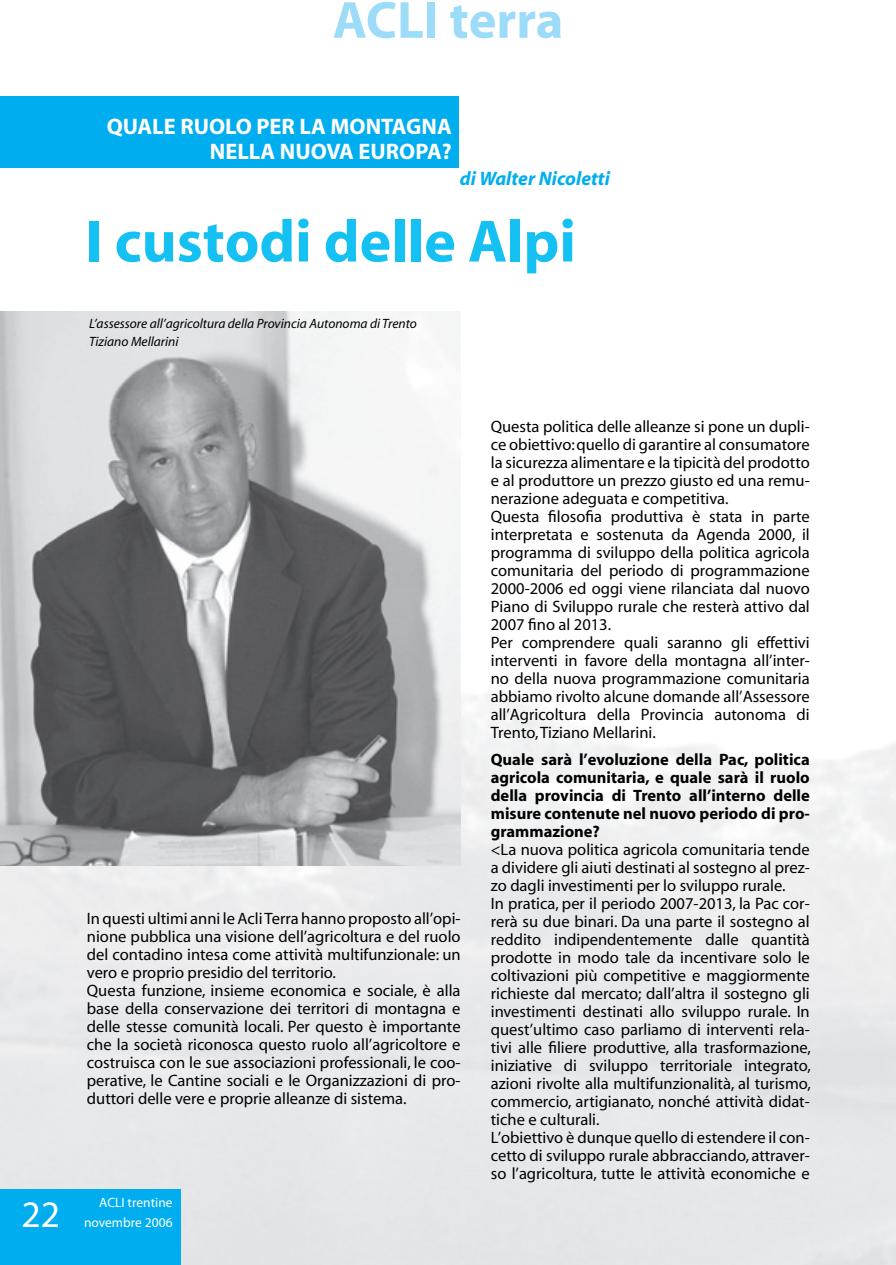
<style>
.page{position:relative;width:896px;height:1265px;background:#fff}
.page>*{position:absolute;margin:0;border:0;box-sizing:border-box;transform-origin:0 0}
.t1{font:700 60px "Myriad";color:#15c0f2}
.t2{font:700 52.5px "Myriad";color:#9cdcf8}
.t3{font:37.5px "Myriad";color:#fff}
.t4{font:700 22.5px/25.5px "Myriad";color:#fff;text-align:right}
.t5{font:italic 700 19.5px "Myriad";color:#00aeef}
.t6{font:16.5px/18px "Myriad";color:#000}
.t7{font:700 16.5px/18px "Myriad";color:#000;text-align:justify}
.t8{font:italic 13.5px/18px "Myriad";color:#000}
.t9{font:13.5px/19.5px "Myriad";color:#fff;text-align:right}
</style>
<div class="page">
<img style="left:0;top:579px;width:895px;height:686px">
<div style="left:0;top:1189px;width:180px;height:76px;background:#00aeef"></div>
<div style="left:0;top:96px;width:459px;height:72px;background:#00aeef"></div>
<img style="left:0;top:312px;width:460px;height:553px">
<h2 class="t2" style="left:332px;top:1px;width:232px">ACLI terra</h2>
<h3 class="t4" style="left:107px;top:115px;width:346px">QUALE RUOLO PER LA MONTAGNA<br>NELLA NUOVA EUROPA?</h3>
<p class="t5" style="left:459px;top:171px;width:151px">di Walter Nicoletti</p>
<h1 class="t1" style="left:85px;top:219px;width:492px">I custodi delle Alpi</h1>
<p class="t8" style="left:89px;top:315px;width:329px">L’assessore all’agricoltura della Provincia Autonoma di Trento<br>Tiziano Mellarini</p>
<p class="t6" style="left:87px;top:911px;width:375px">In questi ultimi anni le Acli Terra hanno proposto all’opi&shy;nione pubblica una visione dell’agricoltura e del ruolo del contadino intesa come attività multifunzionale: un vero e proprio presidio del territorio.<br>Questa funzione, insieme economica e sociale, è alla base della conservazione dei territori di montagna e delle stesse comunità locali. Per questo è importante che la società riconosca questo ruolo all’agricoltore e costruisca con le sue associazioni professionali, le coo&shy;perative, le Cantine sociali e le Organizzazioni di pro&shy;duttori delle vere e proprie alleanze di sistema.</p>
<h3 class="t3" style="left:22px;top:1200px;width:40px">22</h3>
<p class="t9" style="left:84px;top:1193px;width:90px">ACLI trentine novembre 2006</p>
<p class="t6" style="left:490px;top:419px;width:320px">Questa politica delle alleanze si pone un dupli&shy;ce obiettivo: quello di garantire al consumatore la sicurezza alimentare e la tipicità del prodotto e al produttore un prezzo giusto ed una remu&shy;nerazione adeguata e competitiva.<br>Questa filosofia produttiva è stata in parte interpretata e sostenuta da Agenda 2000, il programma di sviluppo della politica agricola comunitaria del periodo di programmazione 2000-2006 ed oggi viene rilanciata dal nuovo Piano di Sviluppo rurale che resterà attivo dal 2007 fino al 2013.<br>Per comprendere quali saranno gli effettivi interventi in favore della montagna all’inter&shy;no della nuova programmazione comunitaria abbiamo rivolto alcune domande all’Assessore all’Agricoltura della Provincia autonoma di Trento, Tiziano Mellarini.</p>
<p class="t7" style="left:490px;top:751px;width:320px">Quale sarà l’evoluzione della Pac, politica agricola comunitaria, e quale sarà il ruolo della provincia di Trento all’interno delle misure contenute nel nuovo periodo di pro&shy;grammazione?</p>
<p class="t6" style="left:490px;top:841px;width:321px">&lt;La nuova politica agricola comunitaria tende a dividere gli aiuti destinati al sostegno al prez&shy;zo dagli investimenti per lo sviluppo rurale.<br>In pratica, per il periodo 2007-2013, la Pac cor&shy;rerà su due binari. Da una parte il sostegno al reddito indipendentemente dalle quantità prodotte in modo tale da incentivare solo le coltivazioni più competitive e maggiormente richieste dal mercato; dall’altra il sostegno gli investimenti destinati allo sviluppo rurale. In quest’ultimo caso parliamo di interventi rela&shy;tivi alle filiere produttive, alla trasformazione, iniziative di sviluppo territoriale integrato, azioni rivolte alla multifunzionalità, al turismo, commercio, artigianato, nonché attività didat&shy;tiche e culturali.<br>L’obiettivo è dunque quello di estendere il con&shy;cetto di sviluppo rurale abbracciando, attraver&shy;so l’agricoltura, tutte le attività economiche e</p>
</div>
